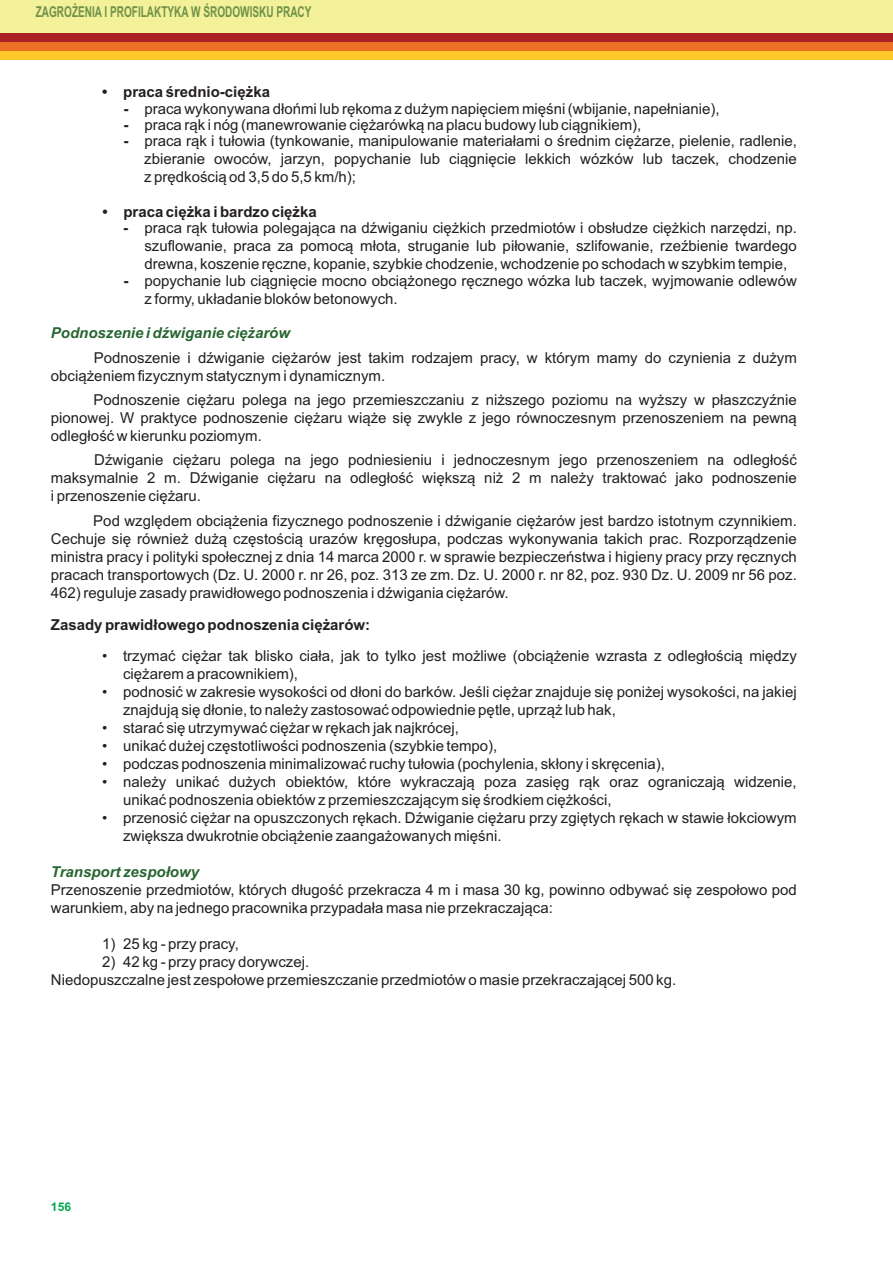
<style>
.page{position:relative;width:893px;height:1263px;background:#fff}
.page>*{position:absolute;margin:0;border:0;box-sizing:border-box;transform-origin:0 0}
.t1{font:15px/18px "Arial";color:#231f20}
.t2{font:700 15px "Arial";color:#231f20}
.t3{font:italic 700 15px "Arial";color:#296633}
.t4{font:700 15px "Arial Narrow";color:#70924b;scale:.82 1}
.t5{font:700 12px "Arial";color:#00a54f}
.s1{font-weight:700}
</style>
<div class="page">
<div style="left:0;top:0;width:893px;height:35px;background:#f3f199"></div>
<div style="left:0;top:51px;width:893px;height:9px;background:#fec829"></div>
<div style="left:0;top:42px;width:893px;height:9px;background:#ed7025"></div>
<div style="left:0;top:33px;width:893px;height:9px;background:#ab2023"></div>
<p class="t4" style="left:36px;top:6px;width:338px">ZAGROŻENIA I PROFILAKTYKA W ŚRODOWISKU PRACY</p>
<p class="t2" style="left:102px;top:86px;width:7px">•</p>
<p class="t2" style="left:123px;top:86px;width:148px">praca średnio-ciężka</p>
<p class="t1" style="left:123px;top:101px;width:598px"><span class="s1">-</span> praca wykonywana dłońmi lub rękoma z dużym napięciem mięśni (wbijanie, napełnianie),</p>
<p class="t1" style="left:123px;top:117px;width:519px"><span class="s1">-</span> praca rąk i nóg (manewrowanie ciężarówką na placu budowy lub ciągnikiem),</p>
<p class="t1" style="left:144px;top:133px;width:654px;text-align:justify;text-indent:-21px"><span class="s1">-</span> praca rąk i tułowia (tynkowanie, manipulowanie materiałami o średnim ciężarze, pielenie, radlenie, zbieranie owoców, jarzyn, popychanie lub ciągnięcie lekkich wózków lub taczek, chodzenie z prędkością od 3,5 do 5,5 km/h);</p>
<p class="t2" style="left:102px;top:206px;width:216px">• praca ciężka i bardzo ciężka</p>
<p class="t1" style="left:144px;top:220px;width:654px;text-align:justify;text-indent:-21px"><span class="s1">-</span> praca rąk tułowia polegająca na dźwiganiu ciężkich przedmiotów i obsłudze ciężkich narzędzi, np. szuflowanie, praca za pomocą młota, struganie lub piłowanie, szlifowanie, rzeźbienie twardego drewna, koszenie ręczne, kopanie, szybkie chodzenie, wchodzenie po schodach w szybkim tempie,</p>
<p class="t1" style="left:144px;top:273px;width:654px;text-indent:-21px"><span class="s1">-</span> popychanie lub ciągnięcie mocno obciążonego ręcznego wózka lub taczek, wyjmowanie odlewów z formy, układanie bloków betonowych.</p>
<p class="t3" style="left:51px;top:328px;width:241px">Podnoszenie i dźwiganie ciężarów</p>
<p class="t1" style="left:51px;top:350px;width:747px;text-indent:43px">Podnoszenie i dźwiganie ciężarów jest takim rodzajem pracy, w którym mamy do czynienia z dużym obciążeniem fizycznym statycznym i dynamicznym.</p>
<p class="t1" style="left:51px;top:392px;width:747px;text-align:justify;text-indent:42px">Podnoszenie ciężaru polega na jego przemieszczaniu z niższego poziomu na wyższy w płaszczyźnie pionowej. W praktyce podnoszenie ciężaru wiąże się zwykle z jego równoczesnym przenoszeniem na pewną odległość w kierunku poziomym.</p>
<p class="t1" style="left:51px;top:452px;width:747px;text-align:justify;text-indent:43px">Dźwiganie ciężaru polega na jego podniesieniu i jednoczesnym jego przenoszeniem na odległość maksymalnie 2 m. Dźwiganie ciężaru na odległość większą niż 2 m należy traktować jako podnoszenie i przenoszenie ciężaru.</p>
<p class="t1" style="left:51px;top:513px;width:747px;text-align:justify;text-indent:42px">Pod względem obciążenia fizycznego podnoszenie i dźwiganie ciężarów jest bardzo istotnym czynnikiem.<br>Cechuje się również dużą częstością urazów kręgosłupa, podczas wykonywania takich prac. Rozporządzenie ministra pracy i polityki społecznej z dnia 14 marca 2000 r. w sprawie bezpieczeństwa i higieny pracy przy ręcznych pracach transportowych (Dz. U. 2000 r. nr 26, poz. 313 ze zm. Dz. U. 2000 r. nr 82, poz. 930 Dz. U. 2009 nr 56 poz.<br>462) reguluje zasady prawidłowego podnoszenia i dźwigania ciężarów.</p>
<p class="t2" style="left:51px;top:619px;width:321px">Zasady prawidłowego podnoszenia ciężarów:</p>
<p class="t1" style="left:123px;top:648px;width:675px;text-indent:-21px">• trzymać ciężar tak blisko ciała, jak to tylko jest możliwe (obciążenie wzrasta z odległością między ciężarem a pracownikiem),</p>
<p class="t1" style="left:123px;top:684px;width:675px;text-indent:-21px">• podnosić w zakresie wysokości od dłoni do barków. Jeśli ciężar znajduje się poniżej wysokości, na jakiej znajdują się dłonie, to należy zastosować odpowiednie pętle, uprząż lub hak,</p>
<p class="t1" style="left:102px;top:720px;width:358px">• starać się utrzymywać ciężar w rękach jak najkrócej,</p>
<p class="t1" style="left:102px;top:738px;width:397px">• unikać dużej częstotliwości podnoszenia (szybkie tempo),</p>
<p class="t1" style="left:102px;top:756px;width:564px">• podczas podnoszenia minimalizować ruchy tułowia (pochylenia, skłony i skręcenia),</p>
<p class="t1" style="left:123px;top:774px;width:675px;text-indent:-21px">• należy unikać dużych obiektów, które wykraczają poza zasięg rąk oraz ograniczają widzenie, unikać podnoszenia obiektów z przemieszczającym się środkiem ciężkości,</p>
<p class="t1" style="left:123px;top:810px;width:675px;text-indent:-21px">• przenosić ciężar na opuszczonych rękach. Dźwiganie ciężaru przy zgiętych rękach w stawie łokciowym zwiększa dwukrotnie obciążenie zaangażowanych mięśni.</p>
<p class="t3" style="left:51px;top:866px;width:150px">Transport zespołowy</p>
<p class="t1" style="left:51px;top:882px;width:747px">Przenoszenie przedmiotów, których długość przekracza 4 m i masa 30 kg, powinno odbywać się zespołowo pod warunkiem, aby na jednego pracownika przypadała masa nie przekraczająca:</p>
<p class="t1" style="left:102px;top:936px;width:138px">1) 25 kg - przy pracy,</p>
<p class="t1" style="left:51px;top:954px;width:627px;text-indent:51px">2) 42 kg - przy pracy dorywczej.<br>Niedopuszczalne jest zespołowe przemieszczanie przedmiotów o masie przekraczającej 500 kg.</p>
<p class="t5" style="left:51px;top:1202px;width:22px">156</p>
</div>
